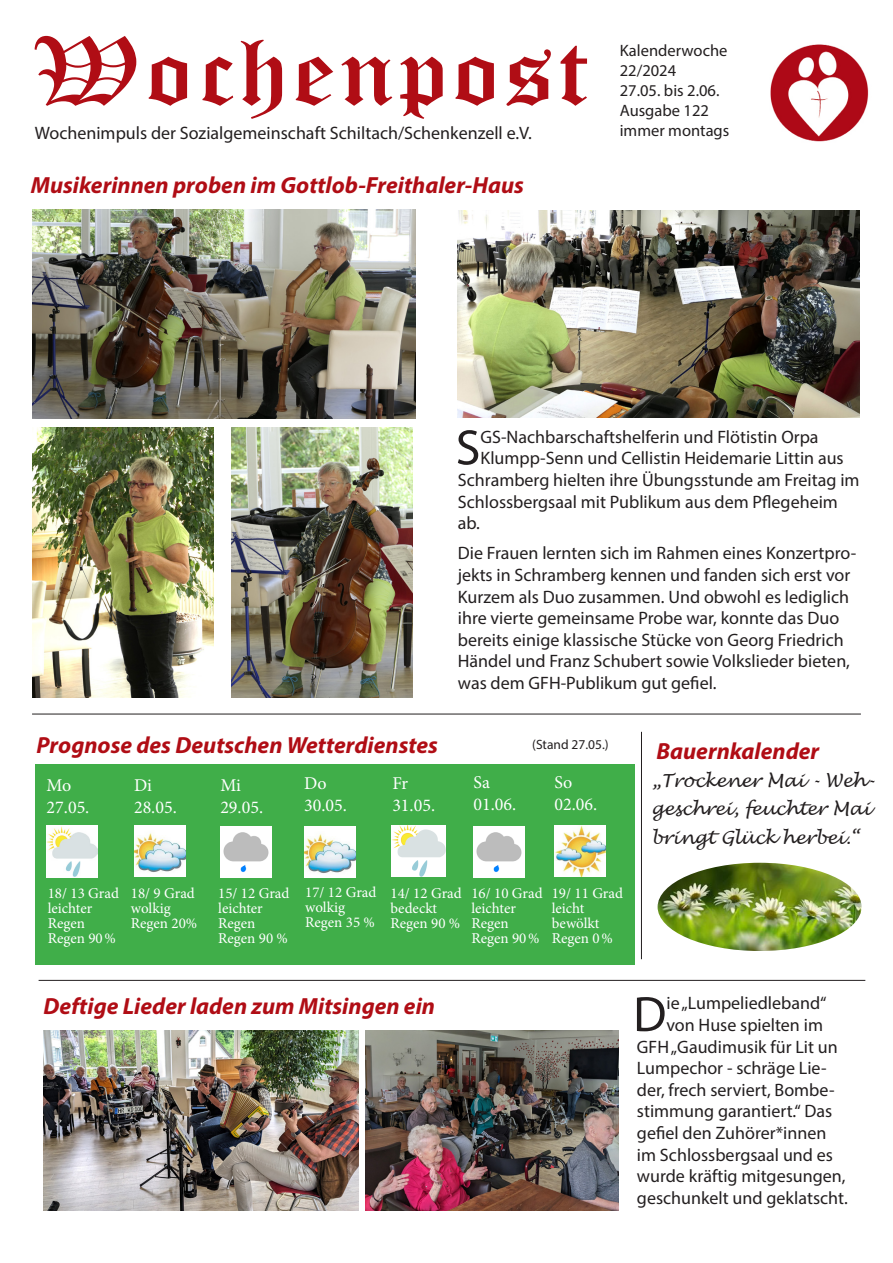
<style>
.page{position:relative;width:893px;height:1263px;background:#fff}
.page>*{position:absolute;margin:0;border:0;box-sizing:border-box;transform-origin:0 0}
.t1{font:94.5px "Old English Text";letter-spacing:.04em;color:#b00d15;scale:1.15 1}
.t2{font:50.1px "Myriad Pro";color:#231f20}
.t3{font:italic 700 23.4px "Myriad Pro";color:#b00d15}
.t4{font:18px/21.6px "Myriad Pro";color:#231f20}
.t5{font:italic 18px/28.5px "Lucida Handwriting";letter-spacing:-.01em;color:#231f20}
.t6{font:18px "Minion Pro";color:#fff}
.t7{font:16.5px/19.8px "Myriad Pro";color:#231f20}
.t8{font:15px/15px "Minion Pro";color:#fff}
.t9{font:13.5px "Myriad Pro";color:#231f20}
</style>
<div class="page">
<img style="left:770px;top:44px;width:99px;height:98px">
<div style="left:36px;top:765px;width:599px;height:200px;background:#40ae49"></div>
<img style="left:47px;top:826px;width:51px;height:51px">
<img style="left:134px;top:825px;width:51px;height:51px">
<img style="left:220px;top:826px;width:51px;height:52px">
<img style="left:473px;top:826px;width:52px;height:52px">
<img style="left:304px;top:826px;width:51px;height:51px">
<img style="left:391px;top:825px;width:55px;height:52px">
<img style="left:554px;top:825px;width:52px;height:51px">
<hr style="left:641px;top:732px;width:1px;height:227px;background:#231f20">
<hr style="left:32px;top:714px;width:829px;height:1px;background:#231f20">
<img style="left:33px;top:210px;width:382px;height:208px">
<img style="left:457px;top:210px;width:403px;height:208px">
<img style="left:33px;top:427px;width:180px;height:270px">
<img style="left:658px;top:863px;width:203px;height:88px">
<img style="left:232px;top:427px;width:180px;height:270px">
<img style="left:44px;top:1030px;width:314px;height:180px">
<hr style="left:39px;top:980px;width:826px;height:1px;background:#231f20">
<img style="left:366px;top:1030px;width:252px;height:180px">
<p class="t1" style="left:31px;top:11px;width:487px">Wochenpost</p>
<p class="t7" style="left:620px;top:41px;width:109px">Kalenderwoche</p>
<p class="t7" style="left:620px;top:60px;width:101px">22/2024<br>27.05. bis 2.06.<br>Ausgabe 122</p>
<p class="t4" style="left:35px;top:121px;width:499px">Wochenimpuls der Sozialgemeinschaft Schiltach/Schenkenzell e.V.</p>
<p class="t7" style="left:620px;top:120px;width:111px">immer montags</p>
<p class="t3" style="left:31px;top:170px;width:495px">Musikerinnen proben im Gottlob-Freithaler-Haus</p>
<p class="t2" style="left:456px;top:417px;width:26px">S</p>
<p class="t4" style="left:480px;top:426px;width:340px">GS-Nachbarschaftshelferin und Flötistin Orpa</p>
<p class="t4" style="left:480px;top:447px;width:365px">Klumpp-Senn und Cellistin Heidemarie Littin aus</p>
<p class="t4" style="left:458px;top:469px;width:403px">Schramberg hielten ihre Übungsstunde am Freitag im</p>
<p class="t4" style="left:458px;top:490px;width:382px">Schlossbergsaal mit Publikum aus dem Pflegeheim</p>
<p class="t4" style="left:458px;top:512px;width:24px">ab.</p>
<p class="t4" style="left:458px;top:542px;width:400px">Die Frauen lernten sich im Rahmen eines Konzertpro&shy;jekts in Schramberg kennen und fanden sich erst vor Kurzem als Duo zusammen. Und obwohl es lediglich ihre vierte gemeinsame Probe war, konnte das Duo bereits einige klassische Stücke von Georg Friedrich Händel und Franz Schubert sowie Volkslieder bieten, was dem GFH-Publikum gut gefiel.</p>
<p class="t3" style="left:36px;top:730px;width:403px">Prognose des Deutschen Wetterdienstes</p>
<p class="t3" style="left:657px;top:736px;width:164px">Bauernkalender</p>
<p class="t5" style="left:651px;top:767px;width:225px">„Trockener Mai - Weh&shy;geschrei, feuchter Mai bringt Glück herbei.“</p>
<p class="t9" style="left:532px;top:736px;width:78px">(Stand 27.05.)</p>
<p class="t6" style="left:473px;top:770px;width:18px">Sa</p>
<p class="t6" style="left:473px;top:792px;width:44px">01.06.</p>
<p class="t6" style="left:554px;top:770px;width:19px">So</p>
<p class="t6" style="left:554px;top:792px;width:44px">02.06.</p>
<p class="t6" style="left:304px;top:771px;width:24px">Do</p>
<p class="t6" style="left:304px;top:793px;width:44px">30.05.</p>
<p class="t6" style="left:392px;top:771px;width:17px">Fr</p>
<p class="t6" style="left:392px;top:793px;width:44px">31.05.</p>
<p class="t6" style="left:220px;top:773px;width:22px">Mi</p>
<p class="t6" style="left:220px;top:795px;width:44px">29.05.</p>
<p class="t6" style="left:134px;top:774px;width:20px">Di</p>
<p class="t6" style="left:134px;top:795px;width:44px">28.05.</p>
<p class="t6" style="left:47px;top:774px;width:26px">Mo</p>
<p class="t6" style="left:47px;top:795px;width:44px">27.05.</p>
<p class="t8" style="left:48px;top:886px;width:73px">18/ 13 Grad leichter<br>Regen<br>Regen 90%</p>
<p class="t8" style="left:131px;top:886px;width:66px">18/ 9 Grad</p>
<p class="t8" style="left:131px;top:901px;width:68px">wolkig<br>Regen 20%</p>
<p class="t8" style="left:218px;top:886px;width:73px">15/ 12 Grad</p>
<p class="t8" style="left:218px;top:901px;width:71px">leichter<br>Regen<br>Regen 90 %</p>
<p class="t8" style="left:305px;top:885px;width:73px">17/ 12 Grad</p>
<p class="t8" style="left:305px;top:900px;width:71px">wolkig<br>Regen 35 %</p>
<p class="t8" style="left:390px;top:885px;width:73px">14/ 12 Grad</p>
<p class="t8" style="left:390px;top:900px;width:48px">bedeckt</p>
<p class="t8" style="left:390px;top:915px;width:71px">Regen 90 %</p>
<p class="t8" style="left:471px;top:886px;width:73px">16/ 10 Grad leichter<br>Regen<br>Regen 90%</p>
<p class="t8" style="left:552px;top:886px;width:73px">19/ 11 Grad</p>
<p class="t8" style="left:552px;top:901px;width:63px">leicht bewölkt<br>Regen 0%</p>
<p class="t3" style="left:44px;top:990px;width:393px">Deftige Lieder laden zum Mitsingen ein</p>
<p class="t2" style="left:633px;top:983px;width:35px">D</p>
<p class="t4" style="left:666px;top:992px;width:162px">ie „Lumpeliedleband“</p>
<p class="t4" style="left:666px;top:1014px;width:158px">von Huse spielten im</p>
<p class="t4" style="left:637px;top:1035px;width:202px">GFH „Gaudimusik für Lit un</p>
<p class="t4" style="left:637px;top:1057px;width:191px">Lumpechor - schräge Lie-</p>
<p class="t4" style="left:637px;top:1079px;width:199px">der, frech serviert, Bombe-</p>
<p class="t4" style="left:637px;top:1100px;width:197px">stimmung garantiert.“ Das</p>
<p class="t4" style="left:637px;top:1122px;width:191px">gefiel den Zuhörer*innen</p>
<p class="t4" style="left:637px;top:1143px;width:198px">im Schlossbergsaal und es</p>
<p class="t4" style="left:637px;top:1165px;width:210px">wurde kräftig mitgesungen,</p>
<p class="t4" style="left:637px;top:1187px;width:212px">geschunkelt und geklatscht.</p>
</div>
